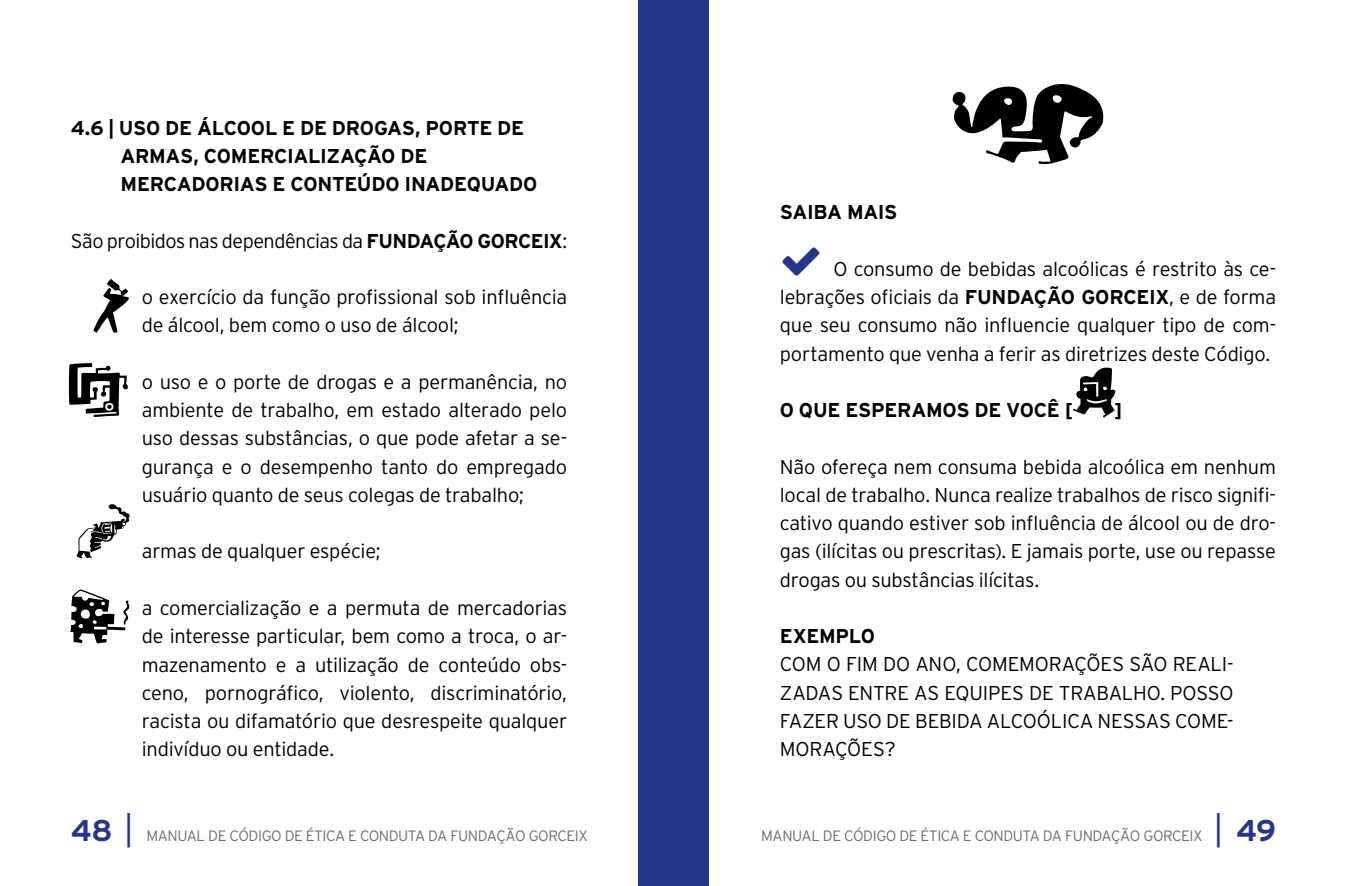
<style>
.page{position:relative;width:1347px;height:886px;background:#fff}
.page>*{position:absolute;margin:0;border:0;box-sizing:border-box;transform-origin:0 0}
.t1{font:100px "Big Cheese Dark";color:#000}
.t2{font:67.5px "Big Cheese Dark";color:#000}
.t3{font:300 67.5px "Big Cheese";color:#000}
.t4{font:300 62.5px "Big Cheese";color:#000}
.t5{font:700 30px "Interstate";color:#26358c}
.t6{font:300 20px/28.2px "Interstate";letter-spacing:-.01em;color:#000;text-align:justify}
.t7{font:700 20px/28.2px "Interstate";letter-spacing:-.015em;color:#000}
.t8{font:300 15px "Interstate";letter-spacing:-.03em;color:#706f6f}
.s1{font-weight:700}
.s2{font-weight:300;font-size:35px}
</style>
<div class="page">
<div style="left:638px;top:0;width:71px;height:886px;background:#26358c"></div>
<p class="t7" style="left:120px;top:113px;width:418px;text-indent:-50px">4.6 | USO DE ÁLCOOL E DE DROGAS, PORTE DE<br>ARMAS, COMERCIALIZAÇÃO DE<br>MERCADORIAS E CONTEÚDO INADEQUADO</p>
<p class="t6" style="left:71px;top:226px;width:498px">São proibidos nas dependências da <span class="s1">FUNDAÇÃO GORCEIX</span>:</p>
<p class="t6" style="left:142px;top:283px;width:427px">o exercício da função profissional sob influência de álcool, bem como o uso de álcool;</p>
<p class="t6" style="left:142px;top:367px;width:427px">o uso e o porte de drogas e a permanência, no ambiente de trabalho, em estado alterado pelo uso dessas substâncias, o que pode afetar a se&shy;gurança e o desempenho tanto do empregado usuário quanto de seus colegas de trabalho;</p>
<p class="t6" style="left:142px;top:537px;width:240px">armas de qualquer espécie;</p>
<p class="t6" style="left:142px;top:594px;width:427px">a comercialização e a permuta de mercadorias de interesse particular, bem como a troca, o ar&shy;mazenamento e a utilização de conteúdo obs&shy;ceno, pornográfico, violento, discriminatório, racista ou difamatório que desrespeite qualquer indivíduo ou entidade.</p>
<h2 class="t2" style="left:92px;top:270px;width:41px">O</h2>
<h2 class="t3" style="left:66px;top:362px;width:66px">V</h2>
<h2 class="t2" style="left:74px;top:495px;width:60px">Q</h2>
<h2 class="t2" style="left:67px;top:580px;width:66px">C</h2>
<p class="t7" style="left:780px;top:198px;width:119px">SAIBA MAIS</p>
<h1 class="t1" style="left:945px;top:71px;width:167px">y</h1>
<p class="t6" style="left:780px;top:254px;width:498px;text-indent:54px">O consumo de bebidas alcoólicas é restrito às ce&shy;lebrações oficiais da <span class="s1">FUNDAÇÃO GORCEIX</span>, e de forma que seu consumo não influencie qualquer tipo de com&shy;portamento que venha a ferir as diretrizes deste Código.</p>
<p class="t7" style="left:780px;top:396px;width:295px">O QUE ESPERAMOS DE VOCÊ [</p>
<h3 class="t4" style="left:1071px;top:367px;width:48px">r</h3>
<p class="t7" style="left:1114px;top:396px;width:10px">]</p>
<p class="t6" style="left:779px;top:452px;width:498px">Não ofereça nem consuma bebida alcoólica em nenhum local de trabalho. Nunca realize trabalhos de risco signifi&shy;cativo quando estiver sob influência de álcool ou de dro&shy;gas (ilícitas ou prescritas). E jamais porte, use ou repasse drogas ou substâncias ilícitas.</p>
<p class="t7" style="left:780px;top:622px;width:97px">EXEMPLO</p>
<p class="t6" style="left:780px;top:650px;width:455px">COM O FIM DO ANO, COMEMORAÇÕES SÃO REALI-ZADAS ENTRE AS EQUIPES DE TRABALHO. POSSO FAZER USO DE BEBIDA ALCOÓLICA NESSAS COME-MORAÇÕES?</p>
<h3 class="t5" style="left:71px;top:813px;width:65px">48 <span class="s2">|</span></h3>
<p class="t8" style="left:146px;top:827px;width:443px">MANUAL DE CÓDIGO DE ÉTICA E CONDUTA DA FUNDAÇÃO GORCEIX</p>
<p class="t8" style="left:761px;top:827px;width:443px">MANUAL DE CÓDIGO DE ÉTICA E CONDUTA DA FUNDAÇÃO GORCEIX</p>
<h3 class="t5" style="left:1213px;top:813px;width:64px"><span class="s2">|</span> 49</h3>
</div>
